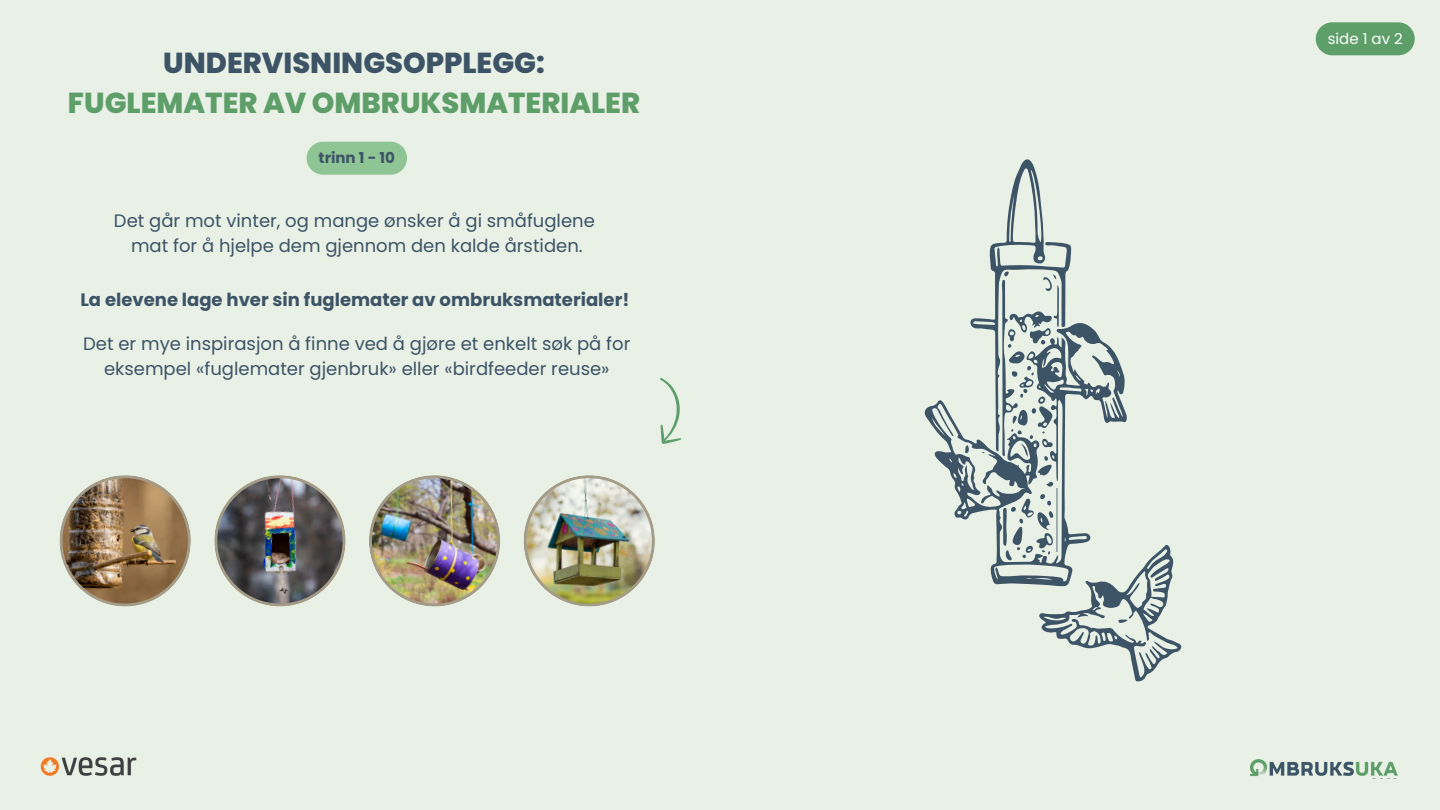
<style>
.page{position:relative;width:1440px;height:810px;background:#e9f1e7}
.page>*{position:absolute;margin:0;border:0;box-sizing:border-box;transform-origin:0 0}
.t1{font:800 28.9px/39.8px "Poppins";color:#5e9e69;text-align:center}
.t2{font:18px/24.8px "Poppins";color:#3d5466;text-align:center}
.t3{font:700 18px "Poppins";color:#3d5466}
.t4{font:700 15px "Poppins";color:#3d5466}
.t5{font:15px "Poppins";color:#fff}
.s1{color:#3d5466}
</style>
<div class="page">
<img style="left:1250px;top:759px;width:147px;height:17px">
<img style="left:40px;top:757px;width:97px;height:19px">
<svg style="left:660px;top:378px;width:22px;height:66px"></svg>
<svg style="left:924px;top:323px;width:203px;height:262px"></svg>
<hr style="left:1057px;top:488px;width:1px;height:64px;background:#3d5466">
<svg style="left:964px;top:159px;width:107px;height:328px"></svg>
<svg style="left:1003px;top:494px;width:179px;height:187px"></svg>
<img style="left:59px;top:475px;width:132px;height:131px">
<img style="left:369px;top:475px;width:131px;height:131px">
<img style="left:214px;top:475px;width:132px;height:131px">
<img style="left:524px;top:475px;width:131px;height:131px">
<div style="left:1316px;top:22px;width:99px;height:33px;background:#5e9e69;border-radius:16px"></div>
<div style="left:307px;top:142px;width:100px;height:33px;background:#8fc495;border-radius:16px"></div>
<p class="t1" style="left:68px;top:43px;width:574px"><span class="s1">UNDERVISNINGSOPPLEGG:<br></span>FUGLEMATER AV OMBRUKSMATERIALER</p>
<p class="t4" style="left:319px;top:148px;width:78px">trinn 1 - 10</p>
<p class="t2" style="left:114px;top:209px;width:482px">Det går mot vinter, og mange ønsker å gi småfuglene mat for å hjelpe dem gjennom den kalde årstiden.</p>
<p class="t3" style="left:80px;top:287px;width:551px">La elevene lage hver sin fuglemater av ombruksmaterialer!</p>
<p class="t2" style="left:83px;top:331px;width:549px">Det er mye inspirasjon å finne ved å gjøre et enkelt søk på for eksempel «fuglemater gjenbruk» eller «birdfeeder reuse»</p>
<p class="t5" style="left:1328px;top:28px;width:76px">side 1 av 2</p>
</div>
